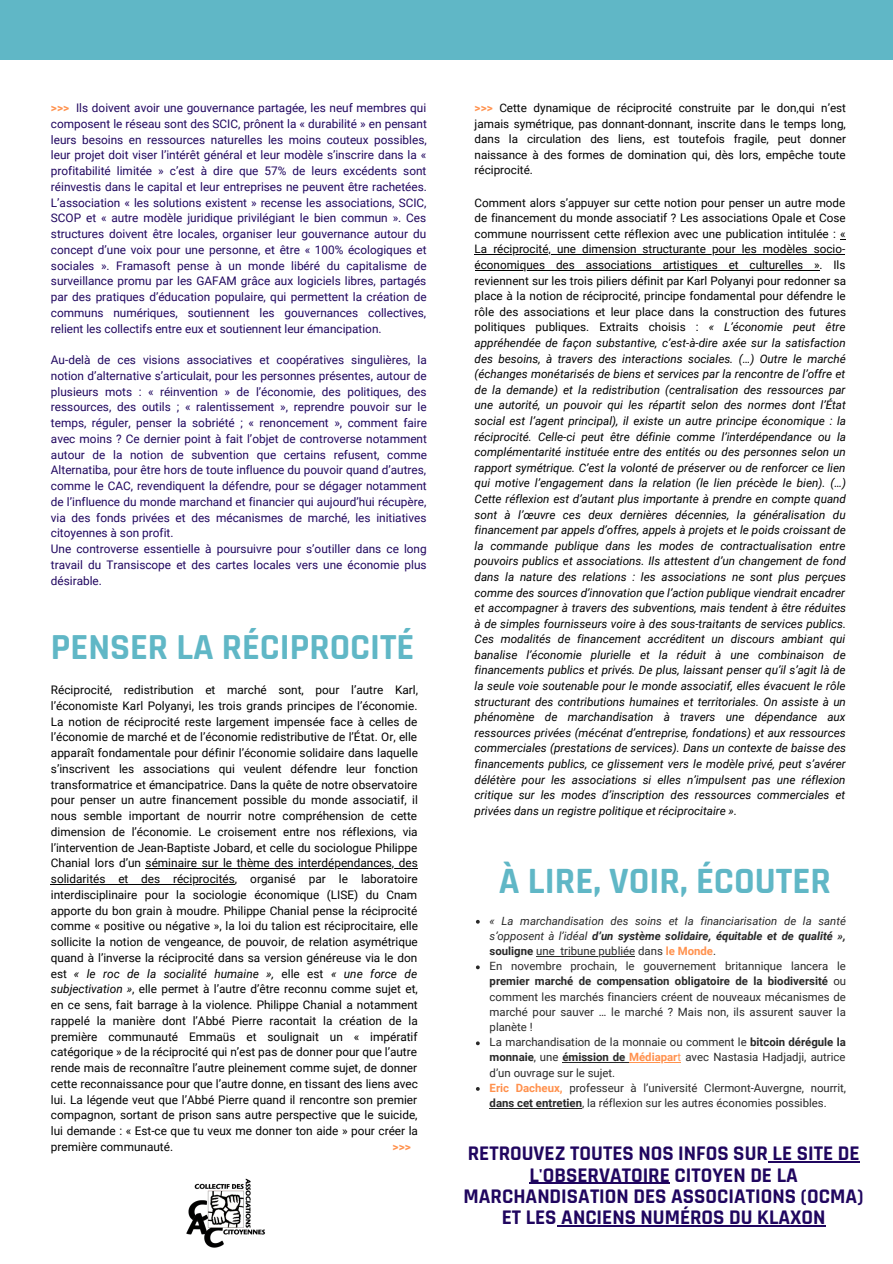
<style>
.page{position:relative;width:893px;height:1264px;background:#fff}
.page>*{position:absolute;margin:0;border:0;box-sizing:border-box;transform-origin:0 0}
.t1{font:700 37.5px "Rajdhani";color:#60b7c6}
.t2{font:700 37.05px "Rajdhani";color:#60b7c6}
.t3{font:700 21px/21.3px "Rajdhani";color:#20065f;text-align:center}
.t4{font:11.85px/15.8px "Roboto";color:#000;text-align:justify}
.t5{font:11.85px/15.8px "Roboto";color:#20065f;text-align:justify}
.t6{font:700 11.85px "Roboto";color:#ff914d}
.t7{font:italic 11.7px/15.6px "Roboto";color:#000;text-align:justify}
.t8{font:11.7px/15.6px "Roboto";color:#000;text-align:justify}
.t9{font:11.4px/15.1px "Roboto";color:#292929;text-align:justify}
.t10{font:italic 11.4px/15.1px "Roboto";color:#292929;text-align:justify}
.s1{font-weight:700;color:#ff914d}
.s2{font-style:italic}
.s3{font-style:normal}
.s4{font-weight:700}
.s5{font-weight:700;font-style:normal}
.s6{font-weight:700;font-style:normal;color:#ff914d}
.s7{color:#ff914d}
</style>
<div class="page">
<div style="left:0;top:0;width:892px;height:60px;background:#60b7c6"></div>
<img style="left:186px;top:1178px;width:79px;height:70px">
<hr style="left:560px;top:955px;width:75px;height:1px;background:#292929">
<svg style="left:476px;top:965px;width:3px;height:4px"></svg>
<svg style="left:476px;top:1041px;width:3px;height:4px"></svg>
<hr style="left:562px;top:1062px;width:67px;height:1px;background:#292929">
<hr style="left:629px;top:1062px;width:48px;height:1px;background:#ff914d">
<hr style="left:489px;top:1107px;width:93px;height:1px;background:#292929">
<hr style="left:772px;top:1161px;width:87px;height:1px;background:#20065f">
<hr style="left:529px;top:1182px;width:140px;height:1px;background:#20065f">
<hr style="left:556px;top:1225px;width:269px;height:1px;background:#20065f">
<hr style="left:474px;top:254px;width:371px;height:1px;background:#000">
<hr style="left:474px;top:270px;width:345px;height:1px;background:#000">
<hr style="left:146px;top:868px;width:272px;height:1px;background:#000">
<hr style="left:51px;top:884px;width:184px;height:1px;background:#000">
<p class="t5" style="left:51px;top:100px;width:377px"><span class="s1">&gt;&gt;&gt;</span> Ils doivent avoir une gouvernance partagée, les neuf membres qui composent le réseau sont des SCIC, prônent la « durabilité » en pensant leurs besoins en ressources naturelles les moins couteux possibles, leur projet doit viser l’intérêt général et leur modèle s’inscrire dans la « profitabilité limitée » c’est à dire que 57% de leurs excédents sont réinvestis dans le capital et leur entreprises ne peuvent être rachetées.<br>L’association « les solutions existent » recense les associations, SCIC, SCOP et « autre modèle juridique privilégiant le bien commun ». Ces structures doivent être locales, organiser leur gouvernance autour du concept d’une voix pour une personne, et être « 100% écologiques et sociales ». Framasoft pense à un monde libéré du capitalisme de surveillance promu par les GAFAM grâce aux logiciels libres, partagés par des pratiques d’éducation populaire, qui permettent la création de communs numériques, soutiennent les gouvernances collectives, relient les collectifs entre eux et soutiennent leur émancipation.</p>
<p class="t5" style="left:51px;top:352px;width:377px">Au-delà de ces visions associatives et coopératives singulières, la notion d’alternative s’articulait, pour les personnes présentes, autour de plusieurs mots : « réinvention » de l’économie, des politiques, des ressources, des outils ; « ralentissement », reprendre pouvoir sur le temps, réguler, penser la sobriété ; « renoncement », comment faire avec moins ? Ce dernier point à fait l’objet de controverse notamment autour de la notion de subvention que certains refusent, comme Alternatiba, pour être hors de toute influence du pouvoir quand d’autres, comme le CAC, revendiquent la défendre, pour se dégager notamment de l’influence du monde marchand et financier qui aujourd’hui récupère, via des fonds privées et des mécanismes de marché, les initiatives citoyennes à son profit.</p>
<p class="t5" style="left:51px;top:541px;width:377px">Une controverse essentielle à poursuivre pour s’outiller dans ce long travail du Transiscope et des cartes locales vers une économie plus désirable.</p>
<p class="t2" style="left:51px;top:624px;width:365px">PENSER LA RÉCIPROCITÉ</p>
<p class="t4" style="left:51px;top:682px;width:368px">Réciprocité, redistribution et marché sont, pour l’autre Karl, l’économiste Karl Polyanyi, les trois grands principes de l’économie.<br>La notion de réciprocité reste largement impensée face à celles de l’économie de marché et de l’économie redistributive de l’État. Or, elle apparaît fondamentale pour définir l’économie solidaire dans laquelle s’inscrivent les associations qui veulent défendre leur fonction transformatrice et émancipatrice. Dans la quête de notre observatoire pour penser un autre financement possible du monde associatif, il nous semble important de nourrir notre compréhension de cette dimension de l’économie. Le croisement entre nos réflexions, via l’intervention de Jean-Baptiste Jobard, et celle du sociologue Philippe Chanial lors d’un séminaire sur le thème des interdépendances, des solidarités et des réciprocités, organisé par le laboratoire interdisciplinaire pour la sociologie économique (LISE) du Cnam apporte du bon grain à moudre. Philippe Chanial pense la réciprocité comme « positive ou négative », la loi du talion est réciprocitaire, elle sollicite la notion de vengeance, de pouvoir, de relation asymétrique quand à l’inverse la réciprocité dans sa version généreuse via le don est <span class="s2">« le roc de la socialité humaine »,</span> elle est <span class="s2">« une force de subjectivation »</span>, elle permet à l’autre d’être reconnu comme sujet et, en ce sens, fait barrage à la violence. Philippe Chanial a notamment rappelé la manière dont l’Abbé Pierre racontait la création de la première communauté Emmaüs et soulignait un « impératif catégorique » de la réciprocité qui n’est pas de donner pour que l’autre rende mais de reconnaître l’autre pleinement comme sujet, de donner cette reconnaissance pour que l’autre donne, en tissant des liens avec lui. La légende veut que l’Abbé Pierre quand il rencontre son premier compagnon, sortant de prison sans autre perspective que le suicide, lui demande : « Est-ce que tu veux me donner ton aide » pour créer la première communauté.</p>
<p class="t6" style="left:392px;top:1139px;width:20px">&gt;&gt;&gt;</p>
<p class="t8" style="left:474px;top:100px;width:373px"><span class="s1">&gt;&gt;&gt;</span> Cette dynamique de réciprocité construite par le don,qui n’est jamais symétrique, pas donnant-donnant, inscrite dans le temps long, dans la circulation des liens, est toutefois fragile, peut donner naissance à des formes de domination qui, dès lors, empêche toute réciprocité.</p>
<p class="t7" style="left:474px;top:195px;width:373px"><span class="s3">Comment alors s’appuyer sur cette notion pour penser un autre mode de financement du monde associatif ? Les associations Opale et Cose commune nourrissent cette réflexion avec une publication intitulée : « La réciprocité, une dimension structurante pour les modèles socio&shy;économiques des associations artistiques et culturelles ». Ils reviennent sur les trois piliers définit par Karl Polyanyi pour redonner sa place à la notion de réciprocité, principe fondamental pour défendre le rôle des associations et leur place dans la construction des futures politiques publiques. Extraits choisis :</span> « L’économie peut être appréhendée de façon substantive, c’est-à-dire axée sur la satisfaction des besoins, à travers des interactions sociales. (…) Outre le marché (échanges monétarisés de biens et services par la rencontre de l’offre et de la demande) et la redistribution (centralisation des ressources par une autorité, un pouvoir qui les répartit selon des normes dont l’État social est l’agent principal), il existe un autre principe économique : la réciprocité. Celle-ci peut être définie comme l’interdépendance ou la complémentarité instituée entre des entités ou des personnes selon un rapport symétrique. C’est la volonté de préserver ou de renforcer ce lien qui motive l’engagement dans la relation (le lien précède le bien). (…)<br>Cette réflexion est d’autant plus importante à prendre en compte quand sont à l’œuvre ces deux dernières décennies, la généralisation du financement par appels d’offres, appels à projets et le poids croissant de la commande publique dans les modes de contractualisation entre pouvoirs publics et associations. Ils attestent d’un changement de fond dans la nature des relations : les associations ne sont plus perçues comme des sources d’innovation que l’action publique viendrait encadrer et accompagner à travers des subventions, mais tendent à être réduites à de simples fournisseurs voire à des sous-traitants de services publics.<br>Ces modalités de financement accréditent un discours ambiant qui banalise l’économie plurielle et la réduit à une combinaison de financements publics et privés. De plus, laissant penser qu’il s’agit là de la seule voie soutenable pour le monde associatif, elles évacuent le rôle structurant des contributions humaines et territoriales. On assiste à un phénomène de marchandisation à travers une dépendance aux ressources privées (mécénat d’entreprise, fondations) et aux ressources commerciales (prestations de services). Dans un contexte de baisse des financements publics, ce glissement vers le modèle privé, peut s’avérer délétère pour les associations si elles n’impulsent pas une réflexion critique sur les modes d’inscription des ressources commerciales et privées dans un registre politique et réciprocitaire ».</p>
<p class="t1" style="left:499px;top:858px;width:334px">À LIRE, VOIR, ÉCOUTER</p>
<p class="t10" style="left:489px;top:913px;width:358px">« La marchandisation des soins et la financiarisation de la santé s’opposent à l’idéal <span class="s4">d’un système solidaire, équitable et de qualité », </span><span class="s5">souligne</span> <span class="s3">une tribune publiée dans</span> <span class="s6">le Monde</span><span class="s3">.</span></p>
<p class="t9" style="left:489px;top:958px;width:358px">En novembre prochain, le gouvernement britannique lancera le <span class="s4">premier marché de compensation obligatoire de la biodiversité</span> ou comment les marchés financiers créent de nouveaux mécanismes de marché pour sauver … le marché ? Mais non, ils assurent sauver la planète !</p>
<p class="t9" style="left:489px;top:1034px;width:358px">La marchandisation de la monnaie ou comment le <span class="s4">bitcoin dérégule la monnaie</span>, une <span class="s4">émission de</span> <span class="s1">Médiapar</span><span class="s7">t</span> avec Nastasia Hadjadji, autrice d’un ouvrage sur le sujet.</p>
<p class="t9" style="left:489px;top:1080px;width:358px"><span class="s1">Eric Dacheux,</span> professeur à l’université Clermont-Auvergne, nourrit, <span class="s4">dans cet entretien</span>, la réflexion sur les autres économies possibles.</p>
<p class="t3" style="left:463px;top:1143px;width:401px">RETROUVEZ TOUTES NOS INFOS SUR LE SITE DE L'OBSERVATOIRE CITOYEN DE LA MARCHANDISATION DES ASSOCIATIONS (OCMA)<br>ET LES ANCIENS NUMÉROS DU KLAXON</p>
</div>
